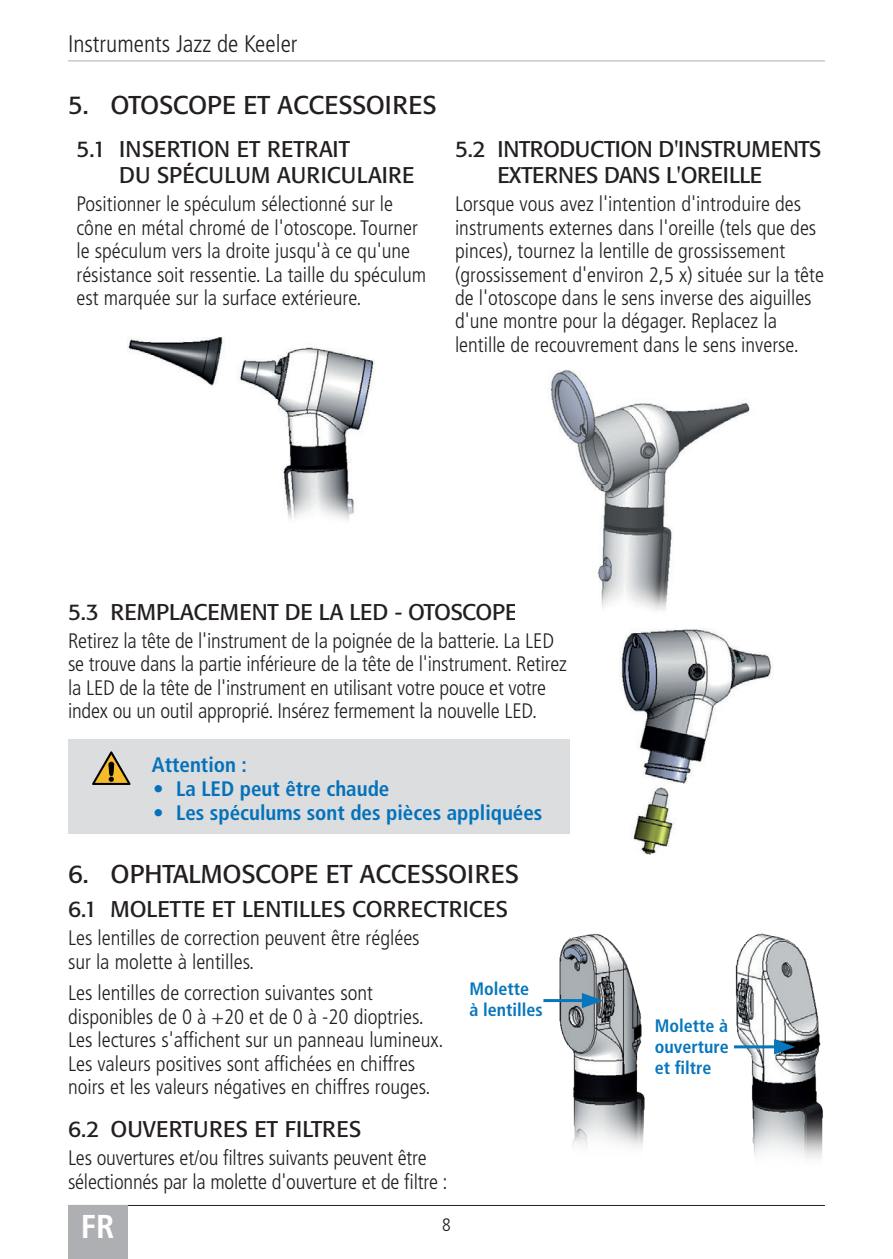
<style>
.page{position:relative;width:893px;height:1259px;background:#fff}
.page>*{position:absolute;margin:0;border:0;box-sizing:border-box;transform-origin:0 0}
.t1{font:700 condensed 33px "Frutiger LT Pro";color:#fff}
.t2{font:25.5px "Formata BQ";color:#231f20}
.t3{font:300 condensed 24px "Frutiger LT Pro";color:#231f20}
.t4{font:22.5px/25.5px "Formata BQ";color:#231f20}
.t5{font:22.5px/25.5px "Formata BQ";letter-spacing:-.02em;color:#231f20}
.t6{font:300 condensed 21px/23.4px "Frutiger LT Pro";color:#231f20}
.t7{font:700 condensed 21px "Frutiger LT Pro";color:#0372bb}
.t8{font:700 condensed 18px/21px "Frutiger LT Pro";color:#0776bd}
.t9{font:300 condensed 18px "Frutiger LT Pro";color:#231f20}
</style>
<div class="page">
<hr style="left:68px;top:1205px;width:757px;height:1px;background:#231f20">
<div style="left:68px;top:1205px;width:60px;height:54px;background:#aeafb3"></div>
<hr style="left:68px;top:60px;width:757px;height:1px;background:#aeafb3">
<div style="left:68px;top:739px;width:502px;height:47px;background:#dcdddf"></div>
<div style="left:68px;top:779px;width:502px;height:55px;background:#dcdddf"></div>
<img style="left:128px;top:337px;width:247px;height:183px">
<img style="left:550px;top:370px;width:200px;height:241px">
<img style="left:619px;top:628px;width:153px;height:226px">
<svg style="left:92px;top:751px;width:39px;height:34px"></svg>
<img style="left:545px;top:933px;width:100px;height:214px">
<hr style="left:543px;top:999px;width:44px;height:3px;background:#0776bd">
<svg style="left:582px;top:993px;width:21px;height:15px"></svg>
<img style="left:735px;top:933px;width:88px;height:225px">
<hr style="left:734px;top:1045px;width:45px;height:3px;background:#0776bd">
<svg style="left:774px;top:1039px;width:21px;height:15px"></svg>
<p class="t3" style="left:68px;top:30px;width:231px">Instruments Jazz de Keeler</p>
<p class="t2" style="left:68px;top:89px;width:370px">5. OTOSCOPE ET ACCESSOIRES</p>
<p class="t4" style="left:119px;top:137px;width:297px;text-indent:-43px">5.1 INSERTION ET RETRAIT<br>DU SPÉCULUM AURICULAIRE</p>
<p class="t6" style="left:77px;top:193px;width:351px">Positionner le spéculum sélectionné sur le cône en métal chromé de l'otoscope. Tourner le spéculum vers la droite jusqu'à ce qu'une résistance soit ressentie. La taille du spéculum est marquée sur la surface extérieure.</p>
<p class="t5" style="left:497px;top:137px;width:325px;text-indent:-43px">5.2 INTRODUCTION D'INSTRUMENTS<br>EXTERNES DANS L'OREILLE</p>
<p class="t6" style="left:455px;top:193px;width:371px">Lorsque vous avez l'intention d'introduire des instruments externes dans l'oreille (tels que des pinces), tournez la lentille de grossissement (grossissement d'environ 2,5 x) située sur la tête de l'otoscope dans le sens inverse des aiguilles d'une montre pour la dégager. Replacez la lentille de recouvrement dans le sens inverse.</p>
<p class="t4" style="left:68px;top:599px;width:451px">5.3 REMPLACEMENT DE LA LED - OTOSCOPE</p>
<p class="t6" style="left:68px;top:629px;width:500px">Retirez la tête de l'instrument de la poignée de la batterie. La LED se trouve dans la partie inférieure de la tête de l'instrument. Retirez la LED de la tête de l'instrument en utilisant votre pouce et votre index ou un outil approprié. Insérez fermement la nouvelle LED.</p>
<p class="t7" style="left:152px;top:752px;width:96px">Attention :</p>
<p class="t7" style="left:153px;top:776px;width:238px">• La LED peut être chaude</p>
<p class="t7" style="left:153px;top:800px;width:391px">• Les spéculums sont des pièces appliquées</p>
<p class="t2" style="left:68px;top:858px;width:452px">6. OPHTALMOSCOPE ET ACCESSOIRES</p>
<p class="t4" style="left:68px;top:896px;width:441px">6.1 MOLETTE ET LENTILLES CORRECTRICES</p>
<p class="t6" style="left:68px;top:926px;width:353px">Les lentilles de correction peuvent être réglées sur la molette à lentilles.</p>
<p class="t6" style="left:68px;top:981px;width:377px">Les lentilles de correction suivantes sont disponibles de 0 à +20 et de 0 à -20 dioptries.<br>Les lectures s'affichent sur un panneau lumineux.<br>Les valeurs positives sont affichées en chiffres noirs et les valeurs négatives en chiffres rouges.</p>
<p class="t4" style="left:68px;top:1116px;width:295px">6.2 OUVERTURES ET FILTRES</p>
<p class="t6" style="left:68px;top:1146px;width:381px">Les ouvertures et/ou filtres suivants peuvent être sélectionnés par la molette d'ouverture et de filtre :</p>
<p class="t8" style="left:469px;top:977px;width:75px">Molette<br>à lentilles</p>
<h1 class="t1" style="left:81px;top:1207px;width:35px">FR</h1>
<p class="t9" style="left:442px;top:1214px;width:10px">8</p>
<p class="t8" style="left:655px;top:1015px;width:75px;text-align:justify">Molette à ouverture et filtre</p>
</div>
